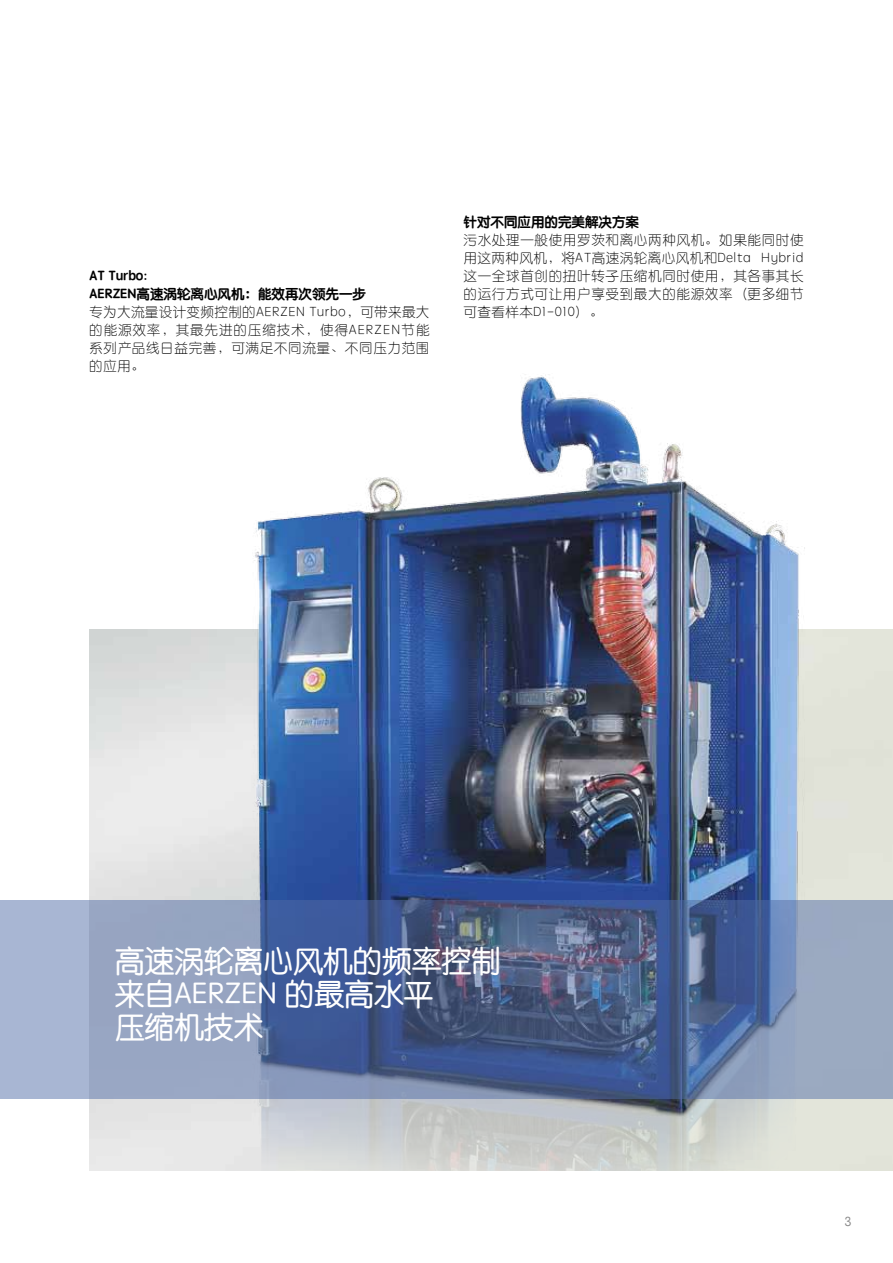
<style>
.page{position:relative;width:893px;height:1263px;background:#fff}
.page>*{position:absolute;margin:0;border:0;box-sizing:border-box;transform-origin:0 0}
.t1{font:30px/33px "ST Yuanti SC Regular";letter-spacing:-.01em;color:#fff}
.t2{font:13.5px/18px "ST Yuanti SC Light";letter-spacing:.05em;color:#000;text-align:justify}
.t3{font:13.5px/18px "ST Yuanti SC Bold";color:#000}
.t4{font:13.5px "ST Yuanti SC Regular";color:#878787}
</style>
<div class="page">
<img style="left:220px;top:375px;width:609px;height:795px">
<svg style="left:0;top:900px;width:893px;height:198px;background:#6d7fa5"></svg>
<p class="t3" style="left:89px;top:267px;width:278px">AT Turbo:<br>AERZEN高速涡轮离心风机：能效再次领先一步</p>
<p class="t2" style="left:89px;top:303px;width:342px">专为大流量设计变频控制的AERZEN Turbo，可带来最大的能源效率，其最先进的压缩技术，使得AERZEN节能系列产品线日益完善，可满足不同流量、不同压力范围的应用。</p>
<p class="t3" style="left:463px;top:213px;width:177px">针对不同应用的完美解决方案</p>
<p class="t2" style="left:463px;top:231px;width:342px">污水处理一般使用罗茨和离心两种风机。如果能同时使用这两种风机，将AT高速涡轮离心风机和Delta Hybrid这一全球首创的扭叶转子压缩机同时使用，其各事其长的运行方式可让用户享受到最大的能源效率（更多细节可查看样本D1-010）。</p>
<h1 class="t1" style="left:115px;top:944px;width:388px">高速涡轮离心风机的频率控制来自AERZEN 的最高水平<br>压缩机技术</h1>
<p class="t4" style="left:845px;top:1212px;width:9px">3</p>
</div>
